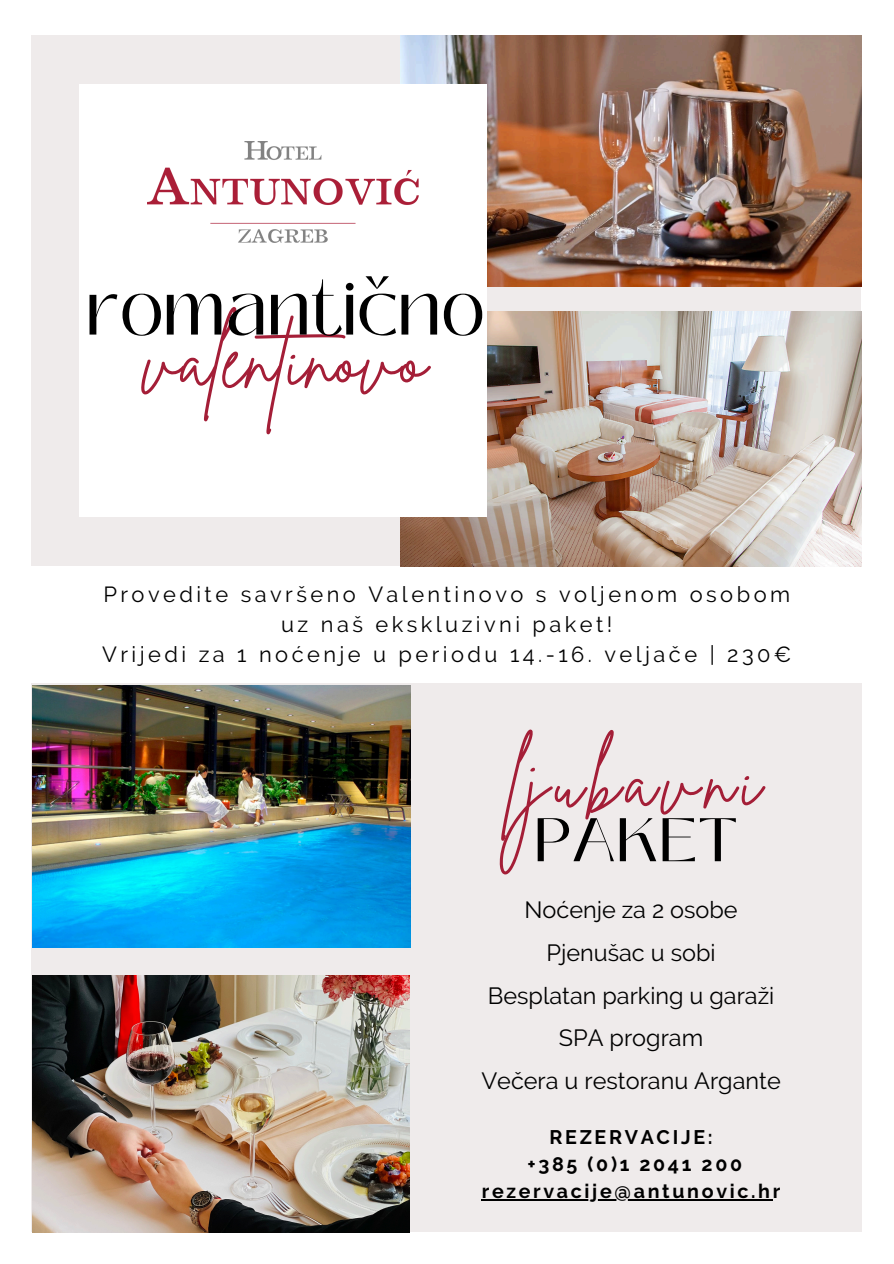
<style>
.page{position:relative;width:894px;height:1264px;background:#fff}
.page>*{position:absolute;margin:0;border:0;box-sizing:border-box;transform-origin:0 0}
.t1{font:80.85px "Brittany Signature";color:#a41e37}
.t2{font:78.6px "Brittany Signature";letter-spacing:.085em;color:#a41e37}
.t3{font:68.7px "Black Mango";color:#000}
.t4{font:61.2px "Black Mango";color:#000}
.t5{font:23.4px "Raleway";color:#000}
.t6{font:21.75px/30.3px "Raleway";letter-spacing:.16em;color:#000;text-align:center}
.t7{font:700 19.65px "Raleway";letter-spacing:.135em;color:#000}
</style>
<div class="page">
<div style="left:32px;top:35px;width:829px;height:531px;background:#efebeb"></div>
<img style="left:400px;top:35px;width:461px;height:251px">
<img style="left:400px;top:311px;width:461px;height:255px">
<div style="left:79px;top:84px;width:407px;height:432px;background:#fff"></div>
<div style="left:32px;top:683px;width:829px;height:549px;background:#efebeb"></div>
<img style="left:32px;top:685px;width:378px;height:262px">
<img style="left:147px;top:141px;width:272px;height:101px">
<img style="left:32px;top:975px;width:377px;height:257px">
<hr style="left:481px;top:1199px;width:291px;height:1px;background:#000">
<p class="t3" style="left:86px;top:259px;width:400px">romantično</p>
<p class="t1" style="left:144px;top:307px;width:284px">valentinovo</p>
<h4 class="t6" style="left:102px;top:579px;width:690px">Provedite savršeno Valentinovo s voljenom osobom uz naš ekskluzivni paket!<br>Vrijedi za 1 noćenje u periodu 14.-16. veljače | 230€</h4>
<h2 class="t2" style="left:509px;top:729px;width:254px">ljubavni</h2>
<p class="t5" style="left:524px;top:896px;width:215px">Noćenje za 2 osobe</p>
<h4 class="t5" style="left:546px;top:938px;width:170px">Pjenušac u sobi</h4>
<p class="t5" style="left:487px;top:981px;width:288px">Besplatan parking u garaži</p>
<h1 class="t5" style="left:559px;top:1024px;width:146px">SPA program</h1>
<h3 class="t5" style="left:481px;top:1066px;width:301px">Večera u restoranu Argante</h3>
<h4 class="t7" style="left:549px;top:1125px;width:165px">REZERVACIJE:</h4>
<h4 class="t7" style="left:527px;top:1152px;width:216px">+385 (0)1 2041 200</h4>
<h4 class="t7" style="left:481px;top:1179px;width:300px">rezervacije@antunovic.hr</h4>
<h1 class="t4" style="left:533px;top:793px;width:205px">PAKET</h1>
</div>
